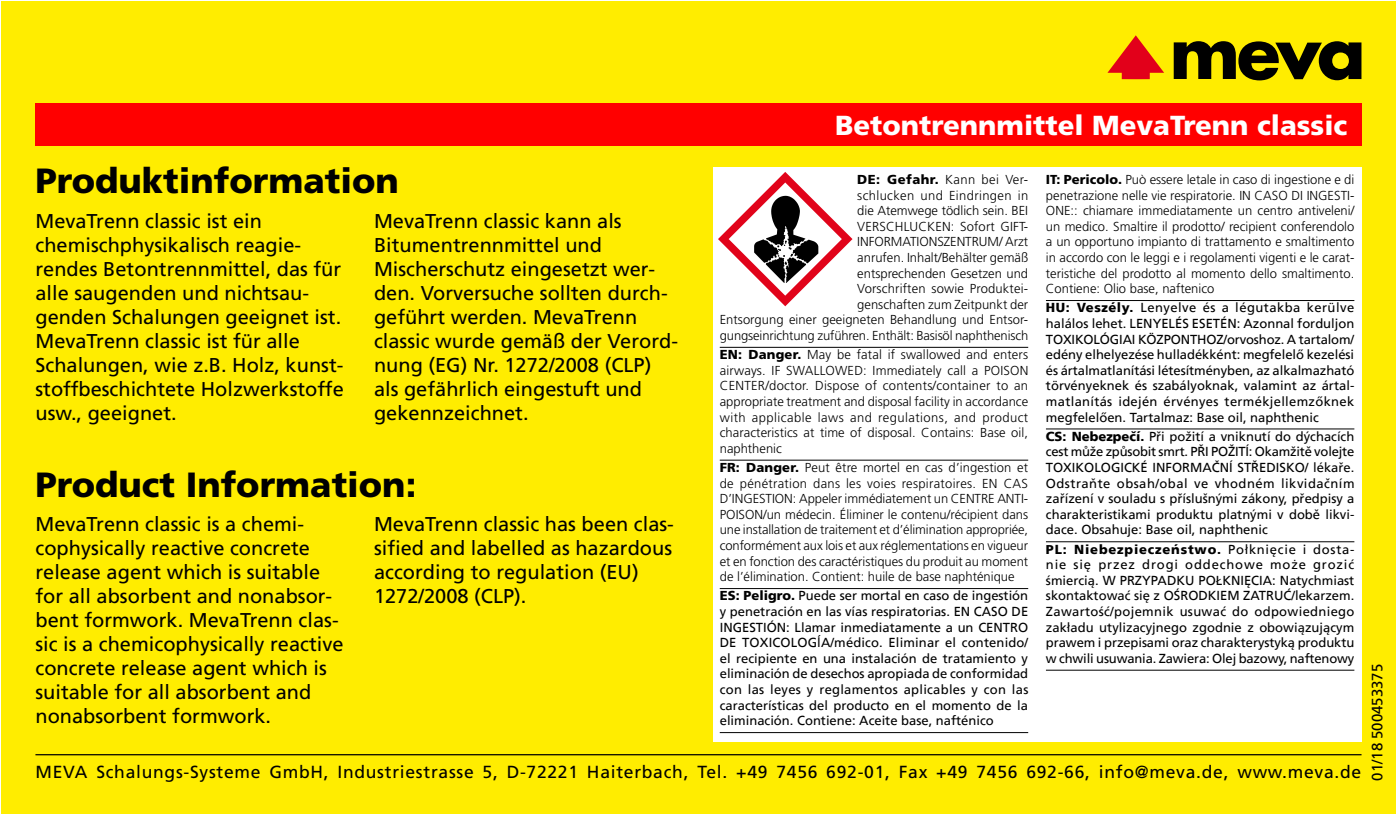
<style>
.page{position:relative;width:1397px;height:815px;background:#fff}
.page>*{position:absolute;margin:0;border:0;box-sizing:border-box;transform-origin:0 0}
.t1{font:900 35px "Frutiger LT";color:#000}
.t2{font:900 27.5px "Frutiger LT";color:#fff}
.t3{font:20px/24px "Frutiger";color:#000}
.t4{font:17.5px "Frutiger";letter-spacing:.04em;color:#000}
.t5{font:15px "Frutiger";color:#000}
.t6{font:300 13px/15.5px "Frutiger";color:#000;text-align:justify}
.t7{font:13px/15.5px "Frutiger CE";color:#000;text-align:justify}
.s1{font-family:"Frutiger LT";font-weight:900}
.s2{font-weight:900}
</style>
<div class="page">
<div style="left:1px;top:1px;width:1394px;height:813px;background:#ffed00"></div>
<hr style="left:35px;top:754px;width:1326px;height:1px;background:#000">
<div style="left:712px;top:167px;width:649px;height:574px;background:#fff"></div>
<hr style="left:719px;top:347px;width:309px;height:1px;background:#000">
<hr style="left:719px;top:460px;width:309px;height:1px;background:#000">
<hr style="left:719px;top:588px;width:309px;height:1px;background:#000">
<hr style="left:719px;top:732px;width:309px;height:1px;background:#000">
<hr style="left:1045px;top:300px;width:308px;height:1px;background:#000">
<hr style="left:1045px;top:429px;width:308px;height:1px;background:#000">
<hr style="left:1045px;top:541px;width:308px;height:1px;background:#000">
<hr style="left:1045px;top:670px;width:308px;height:1px;background:#000">
<svg style="left:718px;top:172px;width:134px;height:134px"></svg>
<div style="left:35px;top:103px;width:1326px;height:43px;background:#f00"></div>
<svg style="left:1107px;top:35px;width:56px;height:44px"></svg>
<svg style="left:1173px;top:41px;width:188px;height:39px"></svg>
<h2 class="t2" style="left:834px;top:109px;width:513px">Betontrennmittel MevaTrenn classic</h2>
<h1 class="t1" style="left:35px;top:160px;width:365px">Produktinformation</h1>
<p class="t3" style="left:35px;top:209px;width:310px">MevaTrenn classic ist ein chemischphysikalisch reagie&shy;rendes Betontrennmittel, das für alle saugenden und nichtsau&shy;genden Schalungen geeignet ist.<br>MevaTrenn classic ist für alle<br>Schalungen, wie z.B. Holz, kunst&shy;stoffbeschichtete Holzwerkstoffe usw., geeignet.</p>
<p class="t3" style="left:374px;top:209px;width:305px">MevaTrenn classic kann als<br>Bitumentrennmittel und<br>Mischerschutz eingesetzt wer&shy;den. Vorversuche sollten durch&shy;geführt werden. MevaTrenn classic wurde gemäß der Verord&shy;nung (EG) Nr. 1272/2008 (CLP) als gefährlich eingestuft und gekennzeichnet.</p>
<h1 class="t1" style="left:35px;top:464px;width:382px">Product Information:</h1>
<p class="t3" style="left:35px;top:512px;width:309px">MevaTrenn classic is a chemi&shy;cophysically reactive concrete release agent which is suitable for all absorbent and nonabsor&shy;bent formwork. MevaTrenn clas&shy;sic is a chemicophysically reactive concrete release agent which is suitable for all absorbent and nonabsorbent formwork.</p>
<h3 class="t3" style="left:374px;top:512px;width:301px">MevaTrenn classic has been clas&shy;sified and labelled as hazardous according to regulation (EU)<br>1272/2008 (CLP).</h3>
<p class="t6" style="left:719px;top:172px;width:310px;text-align:right"><span class="s1">DE: Gefahr.</span> Kann bei Ver-<br>schlucken und Eindringen in<br>die Atemwege tödlich sein. BEI<br>VERSCHLUCKEN: Sofort GIFT-INFORMATIONSZENTRUM/ Arzt<br>anrufen. Inhalt/Behälter gemäß<br>entsprechenden Gesetzen und<br>Vorschriften sowie Produktei-<br>genschaften zum Zeitpunkt der<br>Entsorgung einer geeigneten Behandlung und Entsor&shy;gungseinrichtung zuführen. Enthält: Basisöl naphthenisch</p>
<p class="t6" style="left:719px;top:347px;width:310px"><span class="s1">EN: Danger.</span> May be fatal if swallowed and enters airways. IF SWALLOWED: Immediately call a POISON CENTER/doctor. Dispose of contents/container to an appropriate treatment and disposal facility in accordance with applicable laws and regulations, and product characteristics at time of disposal. Contains: Base oil, naphthenic</p>
<p class="t6" style="left:719px;top:460px;width:310px"><span class="s1">FR: Danger.</span> Peut être mortel en cas d’ingestion et de pénétration dans les voies respiratoires. EN CAS D’INGESTION: Appeler immédiatement un CENTRE ANTI-POISON/un médecin. Éliminer le contenu/récipient dans une installation de traitement et d’élimination appropriée, conformément aux lois et aux réglementations en vigueur et en fonction des caractéristiques du produit au moment de l’élimination. Contient: huile de base naphténique</p>
<p class="t7" style="left:719px;top:588px;width:310px"><span class="s1">ES: Peligro.</span> Puede ser mortal en caso de ingestión y penetración en las vías respiratorias. EN CASO DE INGESTIÓN: Llamar inmediatamente a un CENTRO DE TOXICOLOGĺA/médico. Eliminar el contenido/ el recipiente en una instalación de tratamiento y eliminación de desechos apropiada de conformidad con las leyes y reglamentos aplicables y con las características del producto en el momento de la eliminación. Contiene: Aceite base, nafténico</p>
<p class="t6" style="left:1045px;top:172px;width:310px"><span class="s1">IT: Pericolo.</span> Può essere letale in caso di ingestione e di penetrazione nelle vie respiratorie. IN CASO DI INGESTI-ONE:: chiamare immediatamente un centro antiveleni/ un medico. Smaltire il prodotto/ recipient conferendolo a un opportuno impianto di trattamento e smaltimento in accordo con le leggi e i regolamenti vigenti e le carat&shy;teristiche del prodotto al momento dello smaltimento.<br>Contiene: Olio base, naftenico</p>
<p class="t7" style="left:1045px;top:300px;width:310px"><span class="s2">HU: Veszély.</span> Lenyelve és a légutakba kerülve halálos lehet. LENYELÉS ESETÉN: Azonnal forduljon TOXIKOLÓGIAI KÖZPONTHOZ/orvoshoz. A tartalom/ edény elhelyezése hulladékként: megfelelő kezelési és ártalmatlanítási létesítményben, az alkalmazható törvényeknek és szabályoknak, valamint az ártal&shy;matlanítás idején érvényes termékjellemzőknek megfelelően. Tartalmaz: Base oil, naphthenic</p>
<p class="t7" style="left:1045px;top:428px;width:310px"><span class="s2">CS: Nebezpečí.</span> Při požití a vniknutí do dýchacích cest může způsobit smrt. PŘI POŽITÍ: Okamžitě volejte TOXIKOLOGICKÉ INFORMAČNÍ STŘEDISKO/ lékaře.<br>Odstraňte obsah/obal ve vhodném likvidačním zařízení v souladu s příslušnými zákony, předpisy a charakteristikami produktu platnými v době likvi&shy;dace. Obsahuje: Base oil, naphthenic</p>
<p class="t7" style="left:1045px;top:541px;width:310px"><span class="s2">PL: Niebezpieczeństwo.</span> Połknięcie i dosta&shy;nie się przez drogi oddechowe może grozić śmiercią. W PRZYPADKU POŁKNIĘCIA: Natychmiast skontaktować się z OŚRODKIEM ZATRUĆ/lekarzem.<br>Zawartość/pojemnik usuwać do odpowiedniego zakładu utylizacyjnego zgodnie z obowiązującym prawem i przepisami oraz charakterystyką produktu w chwili usuwania. Zawiera: Olej bazowy, naftenowy</p>
<h3 class="t4" style="left:35px;top:761px;width:1326px">MEVA Schalungs-Systeme GmbH, Industriestrasse 5, D-72221 Haiterbach, Tel. +49 7456 692-01, Fax +49 7456 692-66, info@meva.de, www.meva.de</h3>
<p class="t5" style="left:1367px;top:781px;width:118px;rotate:-90deg">01/18 500453375</p>
</div>
